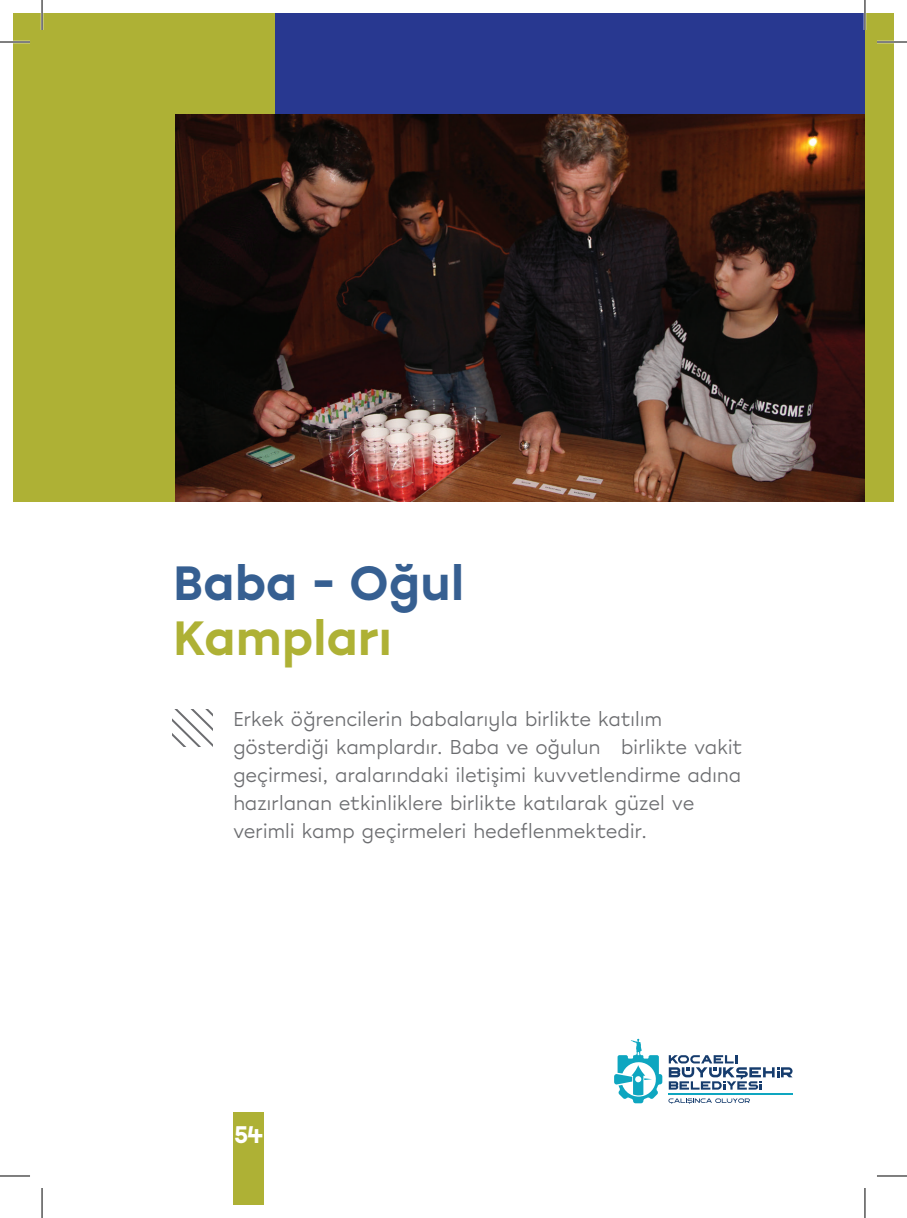
<style>
.page{position:relative;width:907px;height:1218px;background:#fff}
.page>*{position:absolute;margin:0;border:0;box-sizing:border-box;transform-origin:0 0}
.Heading_1{font:900 48px "Chromatica";letter-spacing:-.01em;color:#365f91}
.Heading_1-2{font:900 48px "Chromatica";letter-spacing:-.015em;color:#aeb135}
.t1{font:900 24px "Chromatica";color:#fff}
.t2{font:20px/28px "Chromatica";letter-spacing:-.015em;color:#6c6d70}
</style>
<div class="page">
<div style="left:233px;top:1112px;width:31px;height:92px;background:#aeb135"></div>
<div style="left:14px;top:14px;width:850px;height:488px;background:#aeb135"></div>
<div style="left:275px;top:14px;width:589px;height:488px;background:#283890"></div>
<img style="left:176px;top:114px;width:688px;height:388px">
<svg style="left:172px;top:709px;width:40px;height:38px"></svg>
<svg style="left:614px;top:1039px;width:48px;height:64px"></svg>
<hr style="left:668px;top:1094px;width:124px;height:1px;background:#0ea6c0">
<svg style="left:668px;top:1098px;width:81px;height:6px"></svg>
<svg style="left:668px;top:1055px;width:124px;height:35px"></svg>
<div style="left:864px;top:14px;width:28px;height:488px;background:#aeb135"></div>
<hr style="left:0;top:41px;width:30px;height:2px;background:#fff">
<hr style="left:876px;top:41px;width:30px;height:2px;background:#fff">
<hr style="left:41px;top:0;width:2px;height:30px;background:#fff">
<hr style="left:863px;top:0;width:2px;height:30px;background:#fff">
<hr style="left:0;top:42px;width:30px;height:1px;background:#000">
<hr style="left:876px;top:42px;width:30px;height:1px;background:#000">
<hr style="left:0;top:1176px;width:30px;height:1px;background:#000">
<hr style="left:876px;top:1176px;width:30px;height:1px;background:#000">
<hr style="left:42px;top:0;width:1px;height:30px;background:#000">
<hr style="left:42px;top:1188px;width:1px;height:30px;background:#000">
<hr style="left:864px;top:0;width:1px;height:30px;background:#000">
<hr style="left:864px;top:1188px;width:1px;height:30px;background:#000">
<p class="Heading_1" style="left:172px;top:550px;width:294px">Baba - Oğul</p>
<p class="Heading_1-2" style="left:172px;top:605px;width:222px">Kampları</p>
<p class="t2" style="left:233px;top:705px;width:510px">Erkek öğrencilerin babalarıyla birlikte katılım gösterdiği kamplardır. Baba ve oğulun birlikte vakit geçirmesi, aralarındaki iletişimi kuvvetlendirme adına hazırlanan etkinliklere birlikte katılarak güzel ve verimli kamp geçirmeleri hedeflenmektedir.</p>
<p class="t1" style="left:234px;top:1118px;width:31px">54</p>
</div>
